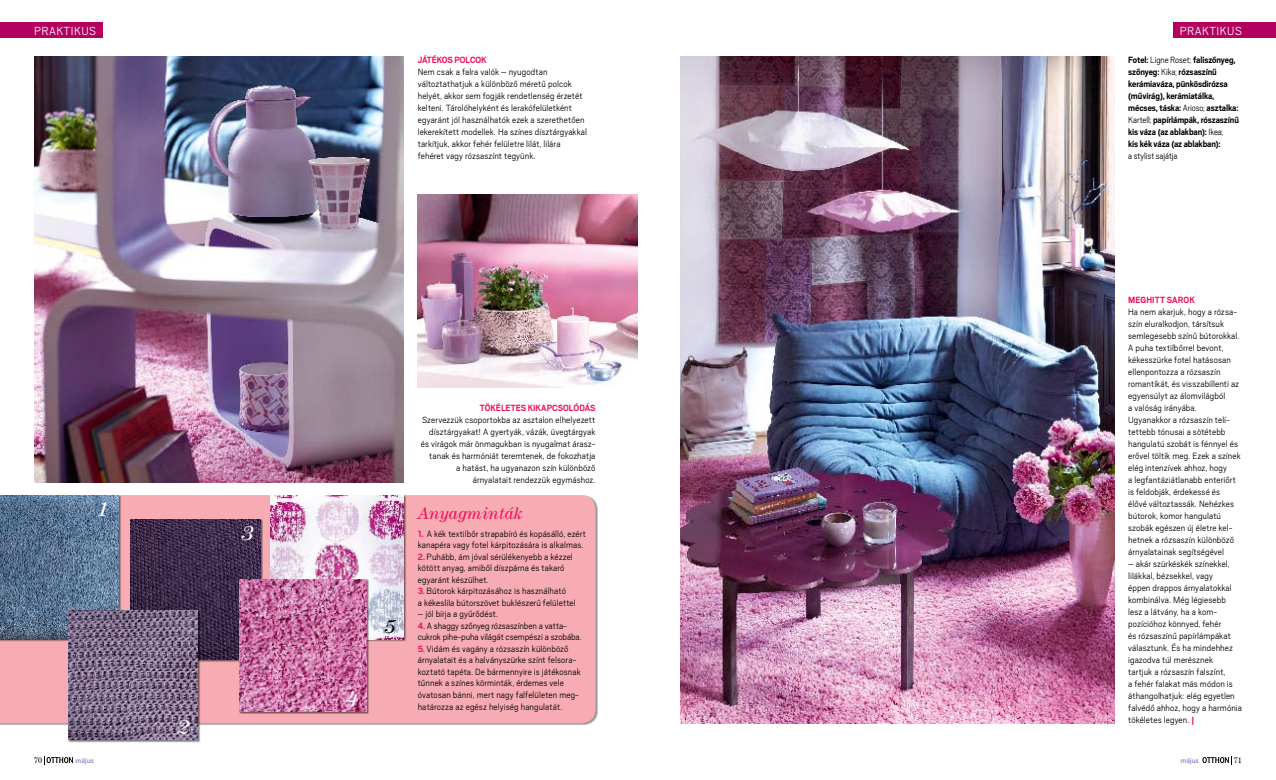
<style>
.page{position:relative;width:1276px;height:780px;background:#fff}
.page>*{position:absolute;margin:0;border:0;box-sizing:border-box;transform-origin:0 0}
.t1{font:italic 20px "Century";color:#fff;scale:1.11 1}
.t2{font:italic 18.7px "Century";color:#000;scale:1.11 1}
.t3{font:italic 17px "Century";color:#ed125f}
.t4{font:13px "Scout M Light";letter-spacing:.04em;color:#fff}
.t5{font:10px/12px "Scout M Light";letter-spacing:.01em;color:#000}
.t6{font:700 10px/12px "Scout M";letter-spacing:-.01em;color:#000;scale:.95 1}
.t7{font:700 10px "Scout M";letter-spacing:.005em;color:#ed125f;scale:.95 1}
.t8{font:10px "Scout M Light";letter-spacing:.01em;color:#000;scale:.95 1}
.t9{font:700 8px "Scout M";color:#9a9bcd}
.t10{font:8px "Century";color:#000}
.s1{font-family:"Scout M Light";font-weight:400}
.s2{font-family:"Scout M";font-weight:700;color:#ed125f}
</style>
<div class="page">
<svg style="left:44px;top:756px;width:29px;height:8px"></svg>
<div style="left:0;top:23px;width:102px;height:15px;background:#b4005e"></div>
<svg style="left:1202px;top:756px;width:30px;height:8px"></svg>
<div style="left:1174px;top:23px;width:102px;height:15px;background:#b4005e"></div>
<div style="left:0;top:495px;width:595px;height:228px;background:#f7acb3"></div>
<img style="left:130px;top:519px;width:131px;height:140px">
<img style="left:680px;top:57px;width:434px;height:666px">
<img style="left:418px;top:195px;width:220px;height:192px">
<img style="left:34px;top:57px;width:369px;height:426px">
<div style="left:271px;top:495px;width:135px;height:146px;background:#000;opacity:.5"></div>
<img style="left:271px;top:495px;width:132px;height:144px">
<div style="left:0;top:495px;width:121px;height:146px;background:#000;opacity:.5"></div>
<img style="left:0;top:495px;width:118px;height:144px">
<div style="left:68px;top:610px;width:133px;height:132px;background:#000;opacity:.5"></div>
<img style="left:68px;top:610px;width:130px;height:129px">
<div style="left:239px;top:579px;width:130px;height:135px;background:#000;opacity:.5"></div>
<img style="left:239px;top:579px;width:128px;height:132px">
<h3 class="t4" style="left:34px;top:25px;width:64px">praktikus</h3>
<h3 class="t4" style="left:1179px;top:25px;width:64px">praktikus</h3>
<p class="t7" style="left:418px;top:55px;width:72px">Játékos polcok</p>
<p class="t5" style="left:418px;top:66px;width:171px">Nem csak a falra valók – nyugodtan változtathatjuk a különböző méretű polcok helyét, akkor sem fogják rendetlenség érzetét kelteni. Tárolóhelyként és lerakófelületként egyaránt jól használhatók ezek a szerethetően lekerekített modellek. Ha színes dísztárgyakkal tarkítjuk, akkor fehér felületre lilát, lilára fehéret vagy rózsaszínt tegyünk.</p>
<p class="t6" style="left:1128px;top:54px;width:118px">Fotel: <span class="s1">Ligne Roset;</span> faliszőnyeg, szőnyeg: <span class="s1">Kika;</span> rózsaszínű kerámiaváza, pünkösdirózsa (művirág), kerámiatálka, mécses, táska: <span class="s1">Arioso;</span> asztalka:<br><span class="s1">Kartell;</span> papírlámpák, rószaszínű kis váza (az ablakban): <span class="s1">Ikea;<br></span>kis kék váza (az ablakban):</p>
<p class="t8" style="left:1128px;top:151px;width:53px">a stylist sajátja</p>
<h1 class="t1" style="left:97px;top:498px;width:13px">1</h1>
<h1 class="t1" style="left:241px;top:522px;width:13px">3</h1>
<h1 class="t1" style="left:177px;top:715px;width:13px">2</h1>
<h1 class="t1" style="left:346px;top:686px;width:13px">4</h1>
<h2 class="t2" style="left:384px;top:616px;width:12px">5</h2>
<p class="t7" style="left:480px;top:403px;width:122px">Tökéletes kikapcsolódás</p>
<p class="t5" style="left:421px;top:414px;width:176px;text-align:right">Szervezzük csoportokba az asztalon elhelyezett dísztárgyakat! A gyertyák, vázák, üvegtárgyak és virágok már önmagukban is nyugalmat árasz&shy;tanak és harmóniát teremtenek, de fokozhatja<br>a hatást, ha ugyanazon szín különböző árnyalatait rendezzük egymáshoz.</p>
<h3 class="t3" style="left:418px;top:503px;width:106px">Anyagminták</h3>
<p class="t5" style="left:418px;top:528px;width:170px;line-height:11.5px"><span class="s2">1.</span> A kék textilbőr strapabíró és kopásálló, ezért kanapéra vagy fotel kárpitozására is alkalmas.</p>
<p class="t5" style="left:418px;top:551px;width:156px;line-height:11.5px"><span class="s2">2.</span> Puhább, ám jóval sérülékenyebb a kézzel kötött anyag, amiből díszpárna és takaró egyaránt készülhet.</p>
<p class="t5" style="left:418px;top:585px;width:159px;line-height:11.5px"><span class="s2">3.</span> Bútorok kárpitozásához is használható<br>a kékeslila bútorszövet buklészerű felülettel</p>
<p class="t5" style="left:418px;top:608px;width:82px">– jól bírja a gyűrődést.</p>
<p class="t5" style="left:418px;top:620px;width:165px;line-height:11.5px"><span class="s2">4.</span> A shaggy szőnyeg rózsaszínben a vatta&shy;cukrok pihe-puha világát csempészi a szobába.</p>
<p class="t5" style="left:418px;top:642px;width:164px;line-height:11.6px"><span class="s2">5.</span> Vidám és vagány a rózsaszín különböző árnyalatait és a halványszürke színt felsora&shy;koztató tapéta. De bármennyire is játékosnak tűnnek a színes körminták, érdemes vele óvatosan bánni, mert nagy falfelületen meg&shy;határozza az egész helyiség hangulatát.</p>
<p class="t7" style="left:1128px;top:295px;width:70px">Meghitt sarok</p>
<p class="t5" style="left:1128px;top:306px;width:114px">Ha nem akarjuk, hogy a rózsa&shy;szín eluralkodjon, társítsuk semlegesebb színű bútorokkal.<br>A puha textilbőrrel bevont, kékesszürke fotel hatásosan ellenpontozza a rózsaszín romantikát, és visszabillenti az egyensúlyt az álomvilágból<br>a valóság irányába.<br>Ugyanakkor a rózsaszín telí&shy;tettebb tónusai a sötétebb hangulatú szobát is fénnyel és erővel töltik meg. Ezek a színek elég intenzívek ahhoz, hogy<br>a legfantáziátlanabb enteriőrt is feldobják, érdekessé és élővé változtassák. Nehézkes bútorok, komor hangulatú szobák egészen új életre kel&shy;hetnek a rózsaszín különböző árnyalatainak segítségével</p>
<p class="t5" style="left:1128px;top:558px;width:115px">– akár szürkéskék színekkel, lilákkal, bézsekkel, vagy<br>éppen drappos árnyalatokkal kombinálva. Még légiesebb lesz a látvány, ha a kom&shy;pozícióhoz könnyed, fehér<br>és rózsaszínű papírlámpákat választunk. És ha mindehhez igazodva túl merésznek<br>tartjuk a rózsaszín falszínt,<br>a fehér falakat más módon is áthangolhatjuk: elég egyetlen falvédő ahhoz, hogy a harmónia tökéletes legyen. <span class="s2">|</span></p>
<p class="t10" style="left:34px;top:755px;width:9px">70</p>
<p class="t9" style="left:76px;top:756px;width:20px">május</p>
<p class="t9" style="left:1180px;top:756px;width:20px">május</p>
<p class="t10" style="left:1234px;top:755px;width:9px">71</p>
</div>
